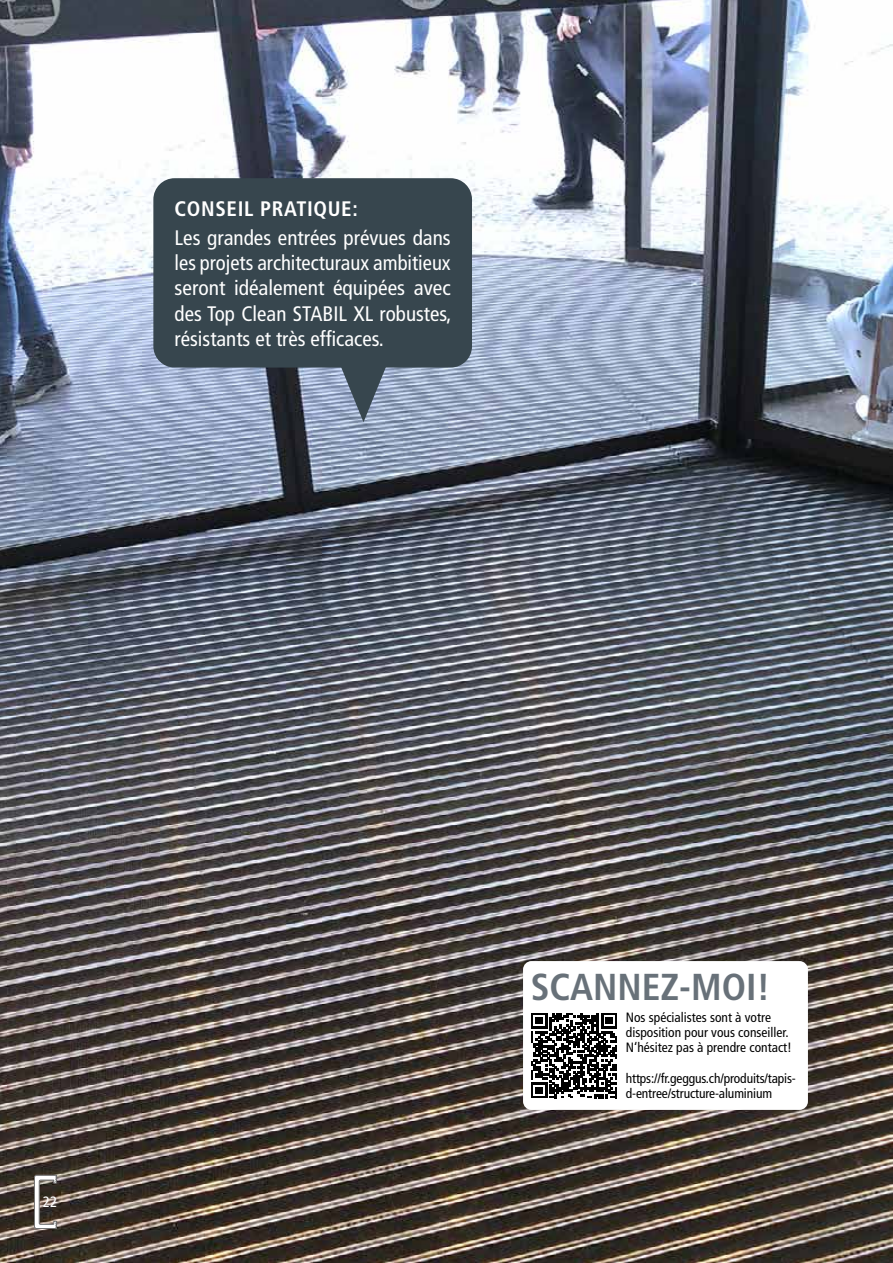
<style>
.page{position:relative;width:893px;height:1263px;background:#fff}
.page>*{position:absolute;margin:0;border:0;box-sizing:border-box;transform-origin:0 0}
.t1{font:700 condensed 37.5px "Frutiger LT Std";color:#687179}
.t2{font:condensed 21px/25.2px "Frutiger LT Std";color:#fff;text-align:justify}
.t3{font:700 condensed 21px "Frutiger LT Std";letter-spacing:.03em;color:#fff}
.t4{font:condensed 15px "Frutiger LT Std";color:#fff}
.t5{font:condensed 13.5px/15px "Frutiger LT Std";color:#000}
</style>
<div class="page">
<img style="left:0;top:0;width:893px;height:1263px">
<div style="left:153px;top:178px;width:319px;height:190px;background:#37464e;border-radius:21px"></div>
<svg style="left:337px;top:367px;width:53px;height:55px"></svg>
<div style="left:523px;top:961px;width:285px;height:149px;background:#fff;border-radius:9px"></div>
<svg style="left:531px;top:1013px;width:86px;height:85px"></svg>
<svg style="left:34px;top:1175px;width:23px;height:54px"></svg>
<h2 class="t3" style="left:175px;top:196px;width:185px">CONSEIL PRATIQUE:</h2>
<h2 class="t2" style="left:175px;top:225px;width:278px">Les grandes entrées prévues dans les projets architecturaux ambitieux seront idéalement équipées avec des Top Clean STABIL XL robustes, résistants et très efficaces.</h2>
<p class="t4" style="left:43px;top:1193px;width:16px">22</p>
<h1 class="t1" style="left:531px;top:964px;width:241px">SCANNEZ-MOI!</h1>
<p class="t5" style="left:626px;top:1010px;width:168px">Nos spécialistes sont à votre disposition pour vous conseiller.<br>N‘hésitez pas à prendre contact!</p>
<p class="t5" style="left:626px;top:1071px;width:172px">https://fr.geggus.ch/produits/tapis&shy;d-entree/structure-aluminium</p>
</div>
